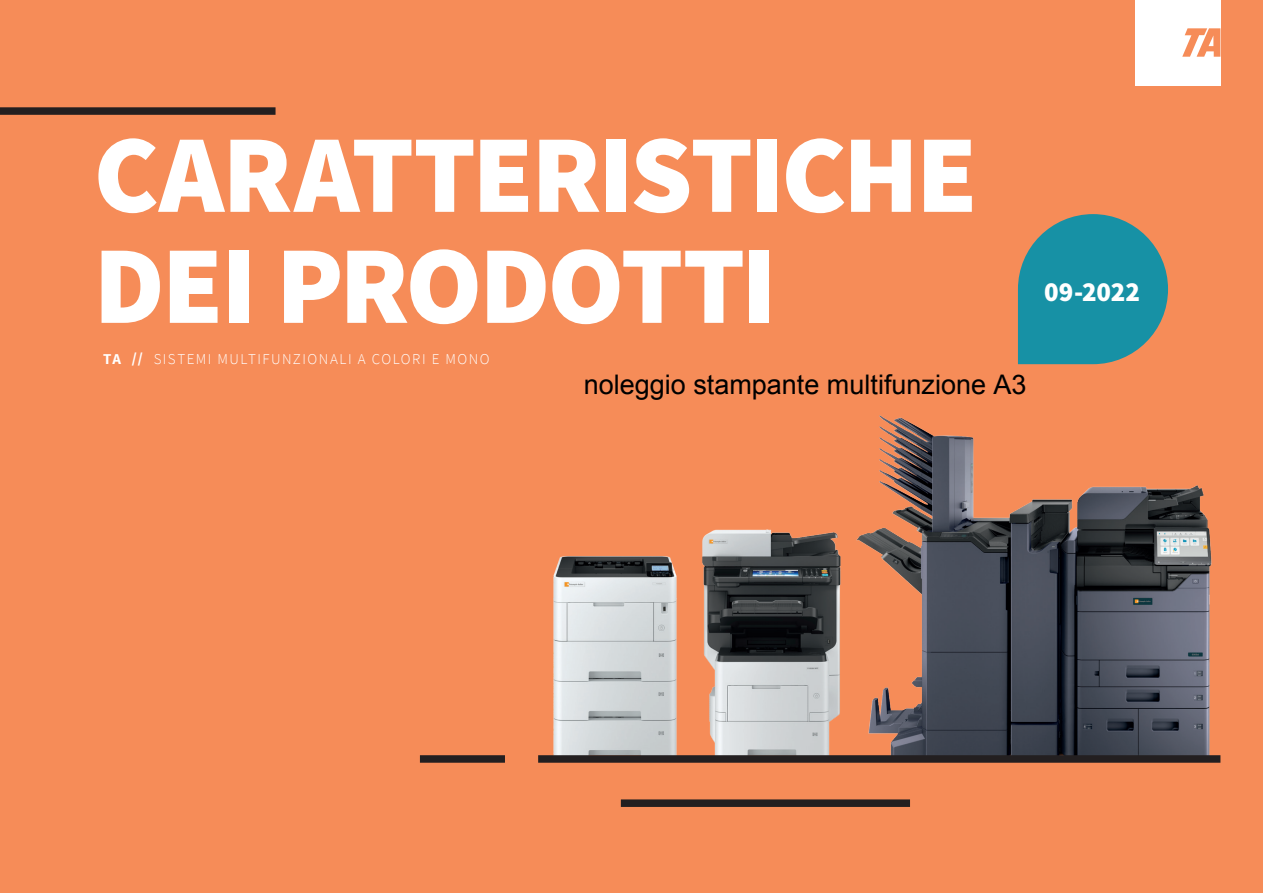
<style>
.page{position:relative;width:1263px;height:893px;background:#f68c58}
.page>*{position:absolute;margin:0;border:0;box-sizing:border-box;transform-origin:0 0}
.t1{font:900 111px/111px "Source Sans Pro";letter-spacing:-.025em;color:#fff}
.t2{font:900 27px "Source Sans Pro";letter-spacing:-.005em;color:#fff}
.t3{font:300 15px "Source Sans Pro";letter-spacing:.1em;color:#fff}
.s1{font-weight:700}
</style>
<div class="page">
<img style="left:553px;top:556px;width:124px;height:199px">
<img style="left:702px;top:529px;width:78px;height:226px">
<img style="left:780px;top:415px;width:432px;height:340px">
<div style="left:538px;top:755px;width:682px;height:8px;background:#231f20"></div>
<div style="left:0;top:107px;width:276px;height:8px;background:#231f20"></div>
<div style="left:420px;top:755px;width:85px;height:8px;background:#231f20"></div>
<div style="left:621px;top:799px;width:289px;height:8px;background:#231f20"></div>
<svg style="left:1018px;top:214px;width:150px;height:150px"></svg>
<div style="left:1135px;top:0;width:85px;height:85px;background:#fff"></div>
<svg style="left:1182px;top:28px;width:38px;height:29px"></svg>
<h1 class="t1" style="left:94px;top:118px;width:886px">CARATTERISTICHE<br>DEI PRODOTTI</h1>
<p class="t3" style="left:103px;top:350px;width:388px"><span class="s1">TA //</span> SISTEMI MULTIFUNZIONALI A COLORI E MONO</p>
<h2 class="t2" style="left:1044px;top:273px;width:98px">09-2022</h2>
</div>
